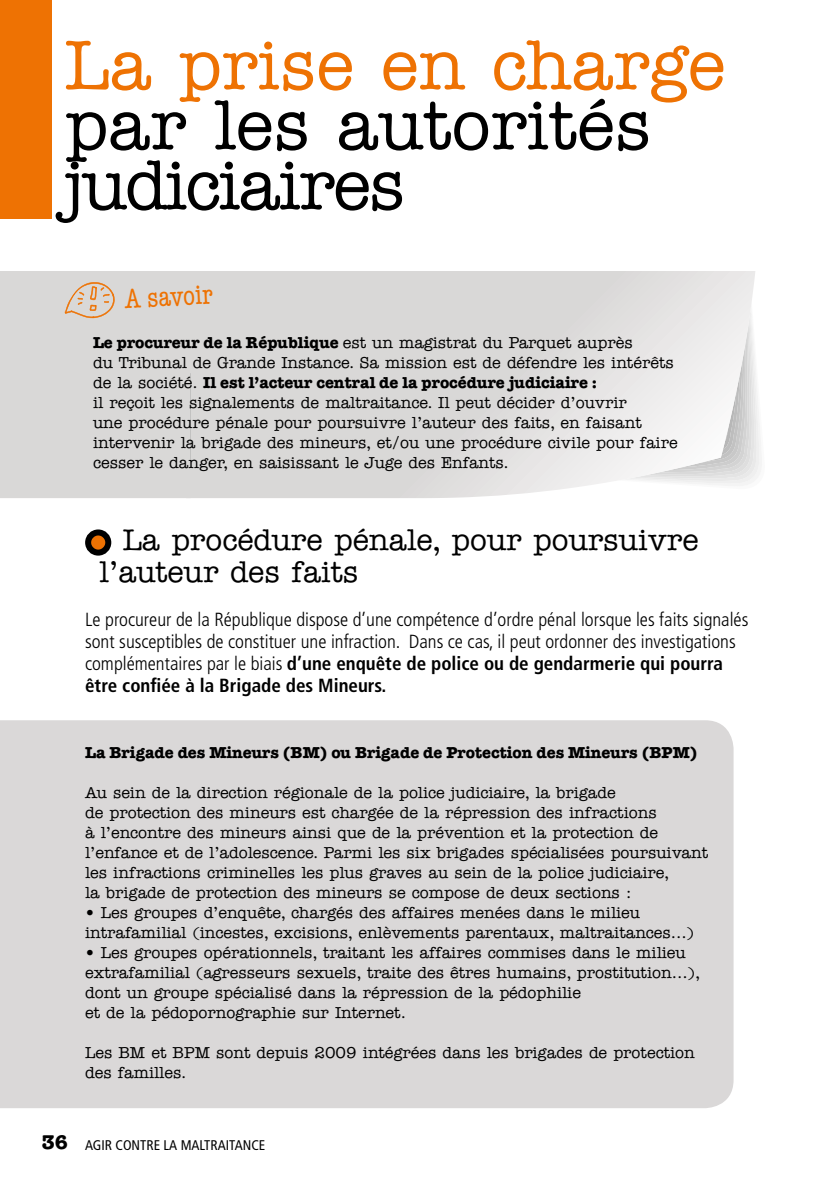
<style>
.page{position:relative;width:840px;height:1191px;background:#fff}
.page>*{position:absolute;margin:0;border:0;box-sizing:border-box;transform-origin:0 0}
.t1{font:500 70px/60px "American Typewriter";letter-spacing:-.005em;color:#000}
.t2{font:500 70px "American Typewriter";color:#ee7203}
.t3{font:500 30px/32px "American Typewriter";color:#000}
.t4{font:condensed 27.4px "American Typewriter";color:#ee7203}
.t5{font:300 condensed 19px/22px "Frutiger";color:#000}
.t6{font:500 16px/20px "American Typewriter";color:#000}
.t7{font:700 16px "American Typewriter";color:#000}
.t8{font:condensed 14px "Frutiger";color:#000}
.s1{font-weight:700}
.s2{font-family:"American Typewriter";font-weight:700;font-stretch:normal;font-size:20px}
</style>
<div class="page">
<svg style="left:190px;top:271px;width:554px;height:227px;background:#dfdedd"></svg>
<div style="left:0;top:271px;width:190px;height:227px;background:#d9d8d7"></div>
<div style="left:88px;top:532px;width:20px;height:20px;background:#ee7203;border-radius:50%"></div>
<div style="left:85px;top:529px;width:26px;height:26px;border:6px solid #000;border-radius:50%"></div>
<div style="left:0;top:0;width:51px;height:219px;background:#ee7203"></div>
<div style="left:0;top:720px;width:733px;height:388px;background:#dad8d8"></div>
<div style="left:65px;top:271px;width:125px;height:219px;background:#d9d8d7"></div>
<h1 class="t2" style="left:65px;top:26px;width:662px">La prise en charge</h1>
<h1 class="t1" style="left:65px;top:96px;width:587px">par les autorités judiciaires</h1>
<h3 class="t4" style="left:124px;top:284px;width:90px;rotate:-3deg">A savoir</h3>
<p class="t6" style="left:93px;top:333px;width:586px"><span class="s1">Le procureur de la République</span> est un magistrat du Parquet auprès<br>du Tribunal de Grande Instance. Sa mission est de défendre les intérêts de la société. <span class="s1">Il est l’acteur central de la procédure judiciaire :<br></span>il reçoit les signalements de maltraitance. Il peut décider d’ouvrir<br>une procédure pénale pour poursuivre l’auteur des faits, en faisant intervenir la brigade des mineurs, et/ou une procédure civile pour faire cesser le danger, en saisissant le Juge des Enfants.</p>
<h2 class="t3" style="left:99px;top:524px;width:600px;text-indent:24px">La procédure pénale, pour poursuivre l’auteur des faits</h2>
<p class="t5" style="left:85px;top:608px;width:664px">Le procureur de la République dispose d’une compétence d’ordre pénal lorsque les faits signalés sont susceptibles de constituer une infraction. Dans ce cas, il peut ordonner des investigations complémentaires par le biais <span class="s1">d’une enquête de police ou de gendarmerie qui pourra être confiée à la Brigade des Mineurs.</span></p>
<p class="t7" style="left:85px;top:743px;width:613px">La Brigade des Mineurs (BM) ou Brigade de Protection des Mineurs (BPM)</p>
<p class="t6" style="left:85px;top:783px;width:624px">Au sein de la direction régionale de la police judiciaire, la brigade<br>de protection des mineurs est chargée de la répression des infractions<br>à l’encontre des mineurs ainsi que de la prévention et la protection de l’enfance et de l’adolescence. Parmi les six brigades spécialisées poursuivant les infractions criminelles les plus graves au sein de la police judiciaire,<br>la brigade de protection des mineurs se compose de deux sections :</p>
<p class="t6" style="left:85px;top:903px;width:610px">• Les groupes d’enquête, chargés des affaires menées dans le milieu intrafamilial (incestes, excisions, enlèvements parentaux, maltraitances…)</p>
<p class="t6" style="left:85px;top:943px;width:616px">• Les groupes opérationnels, traitant les affaires commises dans le milieu extrafamilial (agresseurs sexuels, traite des êtres humains, prostitution…), dont un groupe spécialisé dans la répression de la pédophilie<br>et de la pédopornographie sur Internet.</p>
<p class="t6" style="left:85px;top:1043px;width:610px">Les BM et BPM sont depuis 2009 intégrées dans les brigades de protection des familles.</p>
<p class="t8" style="left:42px;top:1137px;width:225px"><span class="s2">36</span> AGIR CONTRE LA MALTRAITANCE</p>
</div>
